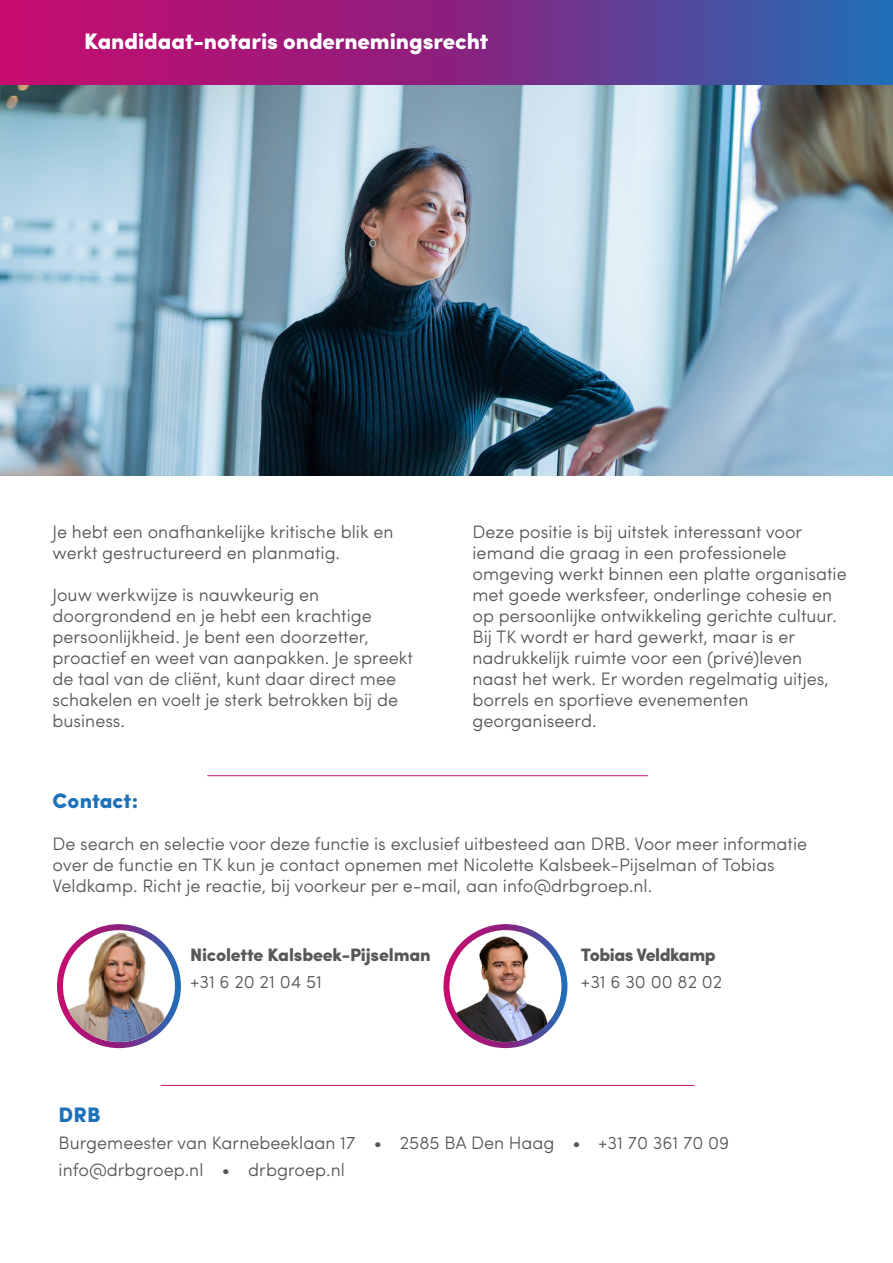
<style>
.page{position:relative;width:893px;height:1263px;background:#fff}
.page>*{position:absolute;margin:0;border:0;box-sizing:border-box;transform-origin:0 0}
.t1{font:900 22.5px "Sofia Pro";letter-spacing:-.005em;color:#fff}
.t2{font:900 21px "Sofia Pro";letter-spacing:.005em;color:#1d71b8}
.t3{font:300 18px/21px "Sofia Pro";color:#575756}
.t4{font:900 18px "Sofia Pro";letter-spacing:-.01em;color:#575756}
</style>
<div class="page">
<svg style="left:0;top:0;width:893px;height:85px;background:#7f2e88"></svg>
<img style="left:0;top:85px;width:893px;height:390px">
<hr style="left:161px;top:1085px;width:533px;height:1px;background:#c70c6f">
<svg style="left:57px;top:924px;width:124px;height:124px"></svg>
<svg style="left:443px;top:924px;width:124px;height:124px"></svg>
<img style="left:449px;top:931px;width:108px;height:111px">
<img style="left:63px;top:930px;width:112px;height:112px;border-radius:50%">
<hr style="left:207px;top:775px;width:441px;height:1px;background:#c70c6f">
<p class="t1" style="left:84px;top:32px;width:406px">Kandidaat-notaris ondernemingsrecht</p>
<p class="t3" style="left:52px;top:523px;width:343px">Je hebt een onafhankelijke kritische blik en werkt gestructureerd en planmatig.</p>
<p class="t3" style="left:52px;top:586px;width:362px">Jouw werkwijze is nauwkeurig en doorgrondend en je hebt een krachtige persoonlijkheid. Je bent een doorzetter, proactief en weet van aanpakken. Je spreekt de taal van de cliënt, kunt daar direct mee schakelen en voelt je sterk betrokken bij de business.</p>
<p class="t3" style="left:472px;top:523px;width:376px">Deze positie is bij uitstek interessant voor iemand die graag in een professionele omgeving werkt binnen een platte organisatie met goede werksfeer, onderlinge cohesie en op persoonlijke ontwikkeling gerichte cultuur.<br>Bij TK wordt er hard gewerkt, maar is er nadrukkelijk ruimte voor een (privé)leven naast het werk. Er worden regelmatig uitjes, borrels en sportieve evenementen georganiseerd.</p>
<p class="t2" style="left:52px;top:792px;width:87px">Contact:</p>
<p class="t3" style="left:52px;top:835px;width:756px">De search en selectie voor deze functie is exclusief uitbesteed aan DRB. Voor meer informatie over de functie en TK kun je contact opnemen met Nicolette Kalsbeek-Pijselman of Tobias<br>Veldkamp. Richt je reactie, bij voorkeur per e-mail, aan info@drbgroep.nl.</p>
<p class="t4" style="left:190px;top:947px;width:242px">Nicolette Kalsbeek-Pijselman</p>
<p class="t3" style="left:190px;top:973px;width:133px">+31 6 20 21 04 51</p>
<p class="t4" style="left:581px;top:947px;width:136px">Tobias Veldkamp</p>
<p class="t3" style="left:581px;top:973px;width:143px">+31 6 30 00 82 02</p>
<p class="t2" style="left:59px;top:1106px;width:43px">DRB</p>
<p class="t3" style="left:59px;top:1131px;width:672px;line-height:27px">Burgemeester van Karnebeeklaan 17 • 2585 BA Den Haag • +31 70 361 70 09 info@drbgroep.nl • drbgroep.nl</p>
</div>
